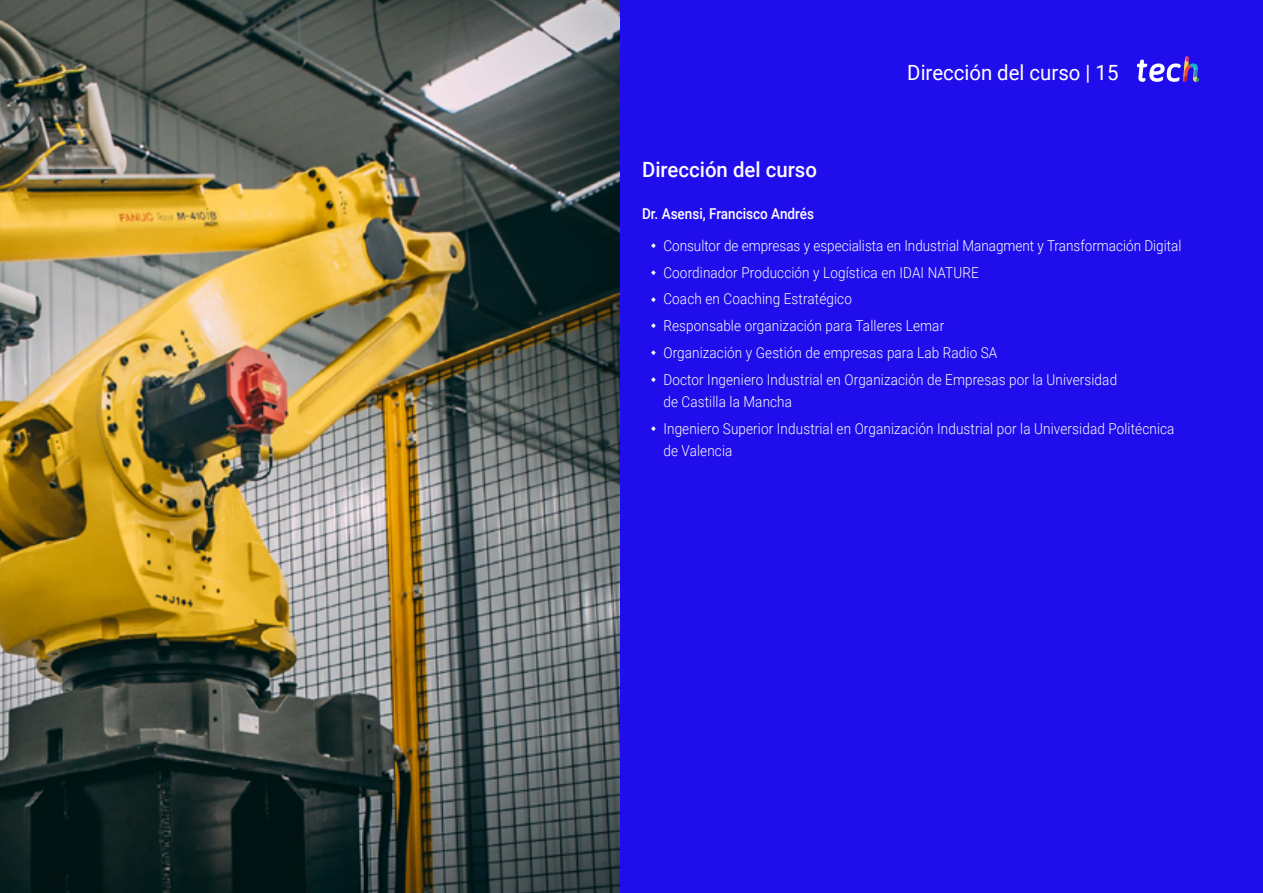
<style>
.page{position:relative;width:1263px;height:893px;background:#fff}
.page>*{position:absolute;margin:0;border:0;box-sizing:border-box;transform-origin:0 0}
.t1{font:21px "Roboto";color:#fff}
.t2{font:500 21px "Roboto";color:#fffbff}
.t3{font:300 15px/26.7px "Roboto";letter-spacing:.01em;color:#fff;scale:.9 1}
.t4{font:500 15px "Roboto";color:#fff;scale:.9 1}
</style>
<div class="page">
<img style="left:0;top:0;width:621px;height:893px">
<div style="left:621px;top:0;width:642px;height:893px;background:#1f0dec"></div>
<svg style="left:1137px;top:56px;width:62px;height:26px"></svg>
<h1 class="t2" style="left:642px;top:155px;width:176px">Dirección del curso</h1>
<h1 class="t1" style="left:907px;top:57px;width:213px">Dirección del curso | 15</h1>
<p class="t4" style="left:642px;top:203px;width:192px">Dr. Asensi, Francisco Andrés</p>
<p class="t3" style="left:663px;top:232px;width:577px">Consultor de empresas y especialista en Industrial Managment y Transformación Digital Coordinador Producción y Logística en IDAI NATURE<br>Coach en Coaching Estratégico<br>Responsable organización para Talleres Lemar<br>Organización y Gestión de empresas para Lab Radio SA<br>Doctor Ingeniero Industrial en Organización de Empresas por la Universidad</p>
<p class="t3" style="left:663px;top:388px;width:569px">de Castilla la Mancha<br>Ingeniero Superior Industrial en Organización Industrial por la Universidad Politécnica</p>
<p class="t3" style="left:663px;top:437px;width:78px">de Valencia</p>
</div>
